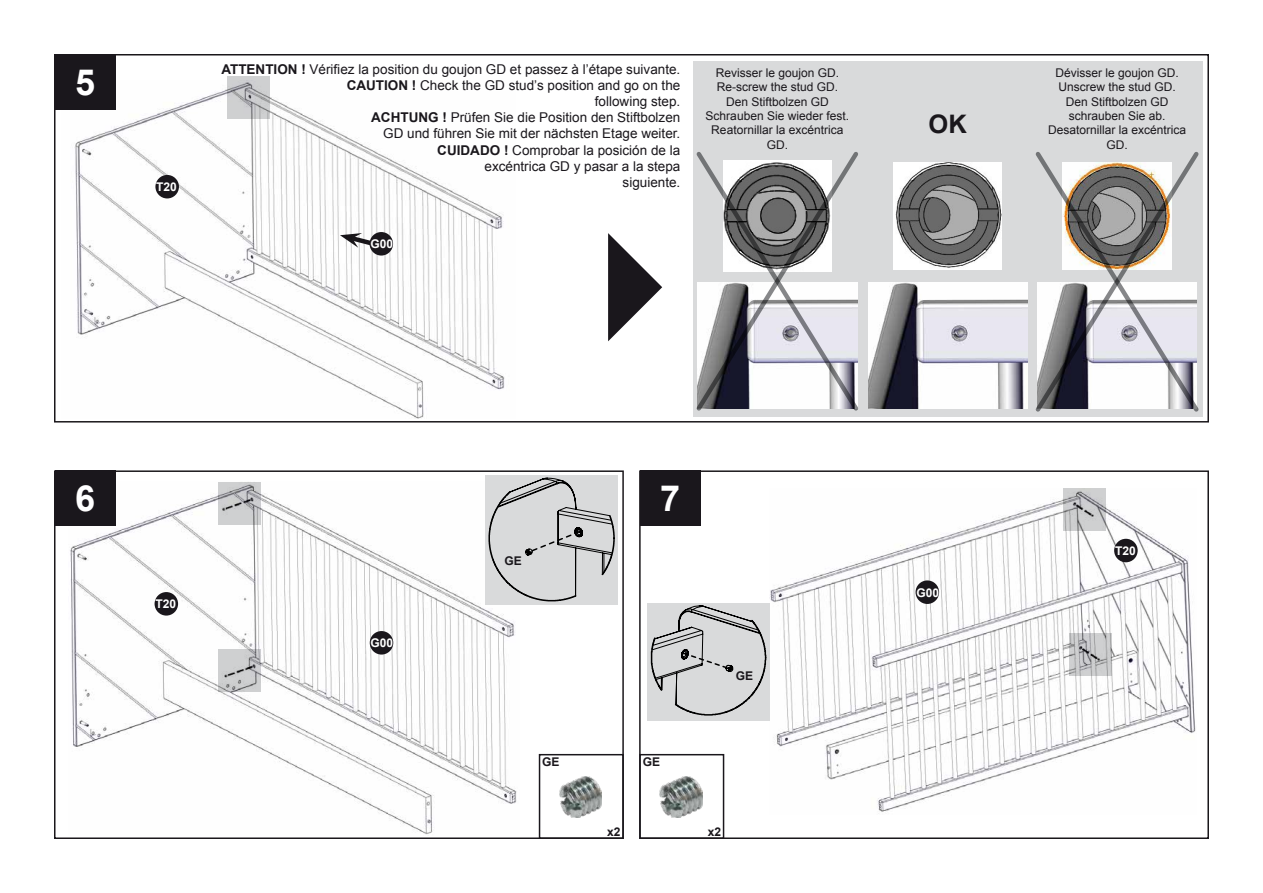
<style>
.page{position:relative;width:1263px;height:893px;background:#fff}
.page>*{position:absolute;margin:0;border:0;box-sizing:border-box;transform-origin:0 0}
.t1{font:700 36px "Arial";color:#fff}
.t2{font:700 25.5px "Arial";color:#1a171c}
.t3{font:13.5px/16.2px "Arial";color:#1a171c;text-align:right}
.t4{font:12px/14.4px "Arial";color:#1a171c;text-align:center}
.t5{font:700 12px "Arial";color:#fff}
.t6{font:700 12px "Arial";color:#1a171c}
.s1{font-weight:700}
</style>
<div class="page">
<img style="left:769px;top:488px;width:427px;height:324px">
<img style="left:70px;top:481px;width:450px;height:354px">
<div style="left:227px;top:76px;width:43px;height:43px;background:#d0d1d2"></div>
<img style="left:74px;top:81px;width:431px;height:337px">
<div style="left:693px;top:61px;width:509px;height:356px;background:#d9dadb"></div>
<img style="left:868px;top:283px;width:159px;height:126px">
<div style="left:155px;top:175px;width:24px;height:23px;background:#1a171c;border-radius:50%"></div>
<svg style="left:340px;top:233px;width:35px;height:16px"></svg>
<div style="left:369px;top:232px;width:24px;height:24px;background:#1a171c;border-radius:50%"></div>
<img style="left:894px;top:162px;width:107px;height:108px">
<svg style="left:608px;top:233px;width:54px;height:108px"></svg>
<svg style="left:696px;top:152px;width:162px;height:259px"></svg>
<svg style="left:1035px;top:152px;width:164px;height:260px"></svg>
<div style="left:639px;top:470px;width:570px;height:369px;border:2px solid #1a171b"></div>
<div style="left:640px;top:470px;width:60px;height:56px;background:#1a171c"></div>
<div style="left:54px;top:470px;width:570px;height:369px;border:2px solid #1a171b"></div>
<div style="left:55px;top:470px;width:60px;height:56px;background:#1a171c"></div>
<div style="left:54px;top:54px;width:1155px;height:369px;border:2px solid #1a171b"></div>
<div style="left:55px;top:54px;width:60px;height:56px;background:#1a171c"></div>
<div style="left:648px;top:603px;width:122px;height:117px;background:#d9dadb"></div>
<svg style="left:650px;top:605px;width:117px;height:111px"></svg>
<div style="left:639px;top:754px;width:85px;height:85px;border:2px solid #1a171c"></div>
<img style="left:660px;top:777px;width:42px;height:40px">
<div style="left:1114px;top:539px;width:24px;height:23px;background:#1a171c;border-radius:50%"></div>
<div style="left:915px;top:580px;width:24px;height:24px;background:#1a171c;border-radius:50%"></div>
<div style="left:485px;top:475px;width:133px;height:129px;background:#d9dadb"></div>
<div style="left:370px;top:631px;width:23px;height:24px;background:#1a171c;border-radius:50%"></div>
<div style="left:155px;top:592px;width:23px;height:24px;background:#1a171c;border-radius:50%"></div>
<div style="left:539px;top:754px;width:85px;height:85px;border:2px solid #1a171c"></div>
<img style="left:559px;top:777px;width:42px;height:40px">
<svg style="left:488px;top:478px;width:127px;height:124px"></svg>
<h1 class="t1" style="left:75px;top:58px;width:22px">5</h1>
<p class="t5" style="left:156px;top:179px;width:22px">T20</p>
<p class="t3" style="left:221px;top:61px;width:460px"><span class="s1">ATTENTION !</span> Vérifiez la position du goujon GD et passez à l’étape suivante.<br><span class="s1">CAUTION !</span> Check the GD stud’s position and go on the<br>following step.<br><span class="s1">ACHTUNG !</span> Prüfen Sie die Position den Stiftbolzen<br>GD und führen Sie mit der nächsten Etage weiter.<br><span class="s1">CUIDADO !</span> Comprobar la posición de la<br>excéntrica GD y pasar a la stepa<br>siguiente.</p>
<p class="t4" style="left:706px;top:65px;width:145px">Revisser le goujon GD.<br>Re-screw the stud GD.<br>Den Stiftbolzen GD<br>Schrauben Sie wieder fest.<br>Reatornillar la excéntrica<br>GD.</p>
<p class="t4" style="left:1048px;top:65px;width:140px">Dévisser le goujon GD.<br>Unscrew the stud GD.<br>Den Stiftbolzen GD schrauben Sie ab.<br>Desatornillar la excéntrica<br>GD.</p>
<h2 class="t2" style="left:928px;top:107px;width:40px">OK</h2>
<p class="t5" style="left:370px;top:236px;width:24px">G00</p>
<h1 class="t1" style="left:75px;top:475px;width:22px">6</h1>
<h1 class="t1" style="left:660px;top:475px;width:22px">7</h1>
<p class="t5" style="left:155px;top:596px;width:22px">T20</p>
<p class="t5" style="left:371px;top:635px;width:24px">G00</p>
<p class="t6" style="left:504px;top:553px;width:19px">GE</p>
<p class="t6" style="left:736px;top:667px;width:19px">GE</p>
<p class="t6" style="left:542px;top:754px;width:19px">GE</p>
<p class="t6" style="left:643px;top:754px;width:19px">GE</p>
<p class="t6" style="left:607px;top:823px;width:15px">x2</p>
<p class="t6" style="left:708px;top:823px;width:15px">x2</p>
<p class="t5" style="left:916px;top:584px;width:24px">G00</p>
<p class="t5" style="left:1115px;top:543px;width:22px">T20</p>
</div>
